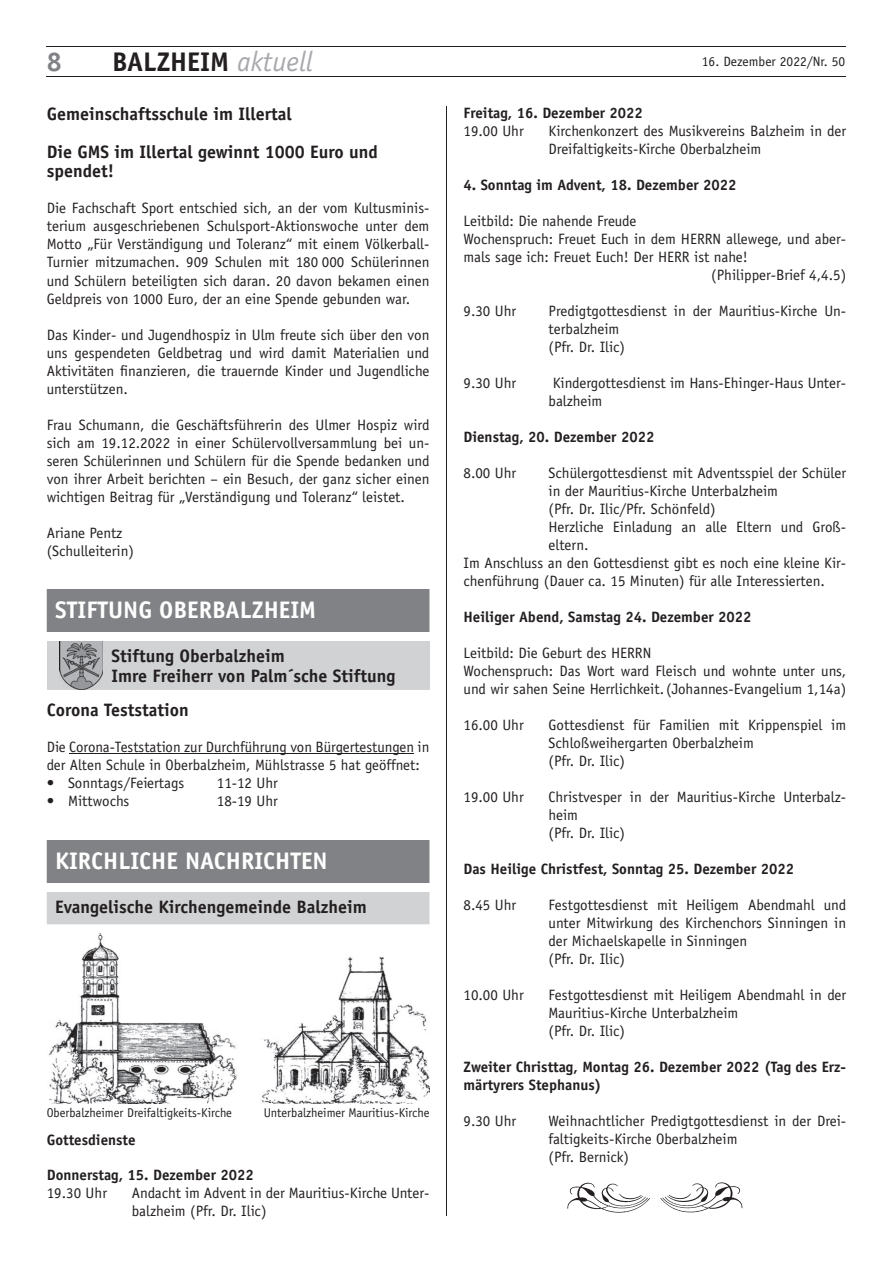
<style>
.page{position:relative;width:893px;height:1263px;background:#fff}
.page>*{position:absolute;margin:0;border:0;box-sizing:border-box;transform-origin:0 0}
.t1{font:700 27px "Officina Sans";color:#231f20}
.t2{font:700 27px "Officina Sans";color:#808285}
.t3{font:700 24px "Officina Sans";color:#fff}
.t4{font:700 18px/37.5px "Officina Sans";color:#231f20}
.t5{font:15px/18px "Officina Sans";color:#231f20}
.t6{font:700 15px/18px "Officina Sans";color:#231f20}
.t7{font:13.5px "Officina Sans";color:#231f20}
.t8{font:12.75px "Officina Sans";color:#231f20}
.s1{font-weight:400;font-style:italic;font-size:28.35px;color:#a8a9ad}
</style>
<div class="page">
<hr style="left:47px;top:76px;width:799px;height:1px;background:#231f20">
<hr style="left:47px;top:47px;width:799px;height:1px;background:#231f20">
<hr style="left:446px;top:106px;width:1px;height:1110px;background:#231f20">
<hr style="left:69px;top:753px;width:345px;height:1px;background:#231f20">
<div style="left:47px;top:589px;width:382px;height:43px;background:#808285"></div>
<div style="left:47px;top:641px;width:382px;height:32px;background:#d1d2d4"></div>
<div style="left:47px;top:660px;width:382px;height:30px;background:#d1d2d4"></div>
<img style="left:60px;top:641px;width:43px;height:49px">
<div style="left:47px;top:840px;width:382px;height:43px;background:#808285"></div>
<div style="left:47px;top:892px;width:382px;height:32px;background:#d1d2d4"></div>
<img style="left:49px;top:933px;width:380px;height:170px">
<img style="left:567px;top:1182px;width:176px;height:31px">
<h1 class="t2" style="left:47px;top:45px;width:17px">8</h1>
<h1 class="t1" style="left:112px;top:45px;width:202px">BALZHEIM <span class="s1">aktuell</span></h1>
<p class="t7" style="left:702px;top:53px;width:145px">16. Dezember 2022/Nr. 50</p>
<p class="t6" style="left:463px;top:104px;width:181px">Freitag, 16. Dezember 2022</p>
<p class="t5" style="left:463px;top:122px;width:62px">19.00 Uhr</p>
<p class="t5" style="left:548px;top:122px;width:299px">Kirchenkonzert des Musikvereins Balzheim in der<br>Dreifaltigkeits-Kirche Oberbalzheim</p>
<p class="t6" style="left:463px;top:176px;width:275px">4. Sonntag im Advent, 18. Dezember 2022</p>
<p class="t5" style="left:463px;top:212px;width:174px">Leitbild: Die nahende Freude</p>
<p class="t5" style="left:463px;top:230px;width:384px">Wochenspruch: Freuet Euch in dem HERRN allewege, und aber-</p>
<p class="t5" style="left:463px;top:248px;width:286px">mals sage ich: Freuet Euch! Der HERR ist nahe!</p>
<p class="t5" style="left:711px;top:266px;width:137px">(Philipper-Brief 4,4.5)</p>
<p class="t5" style="left:463px;top:302px;width:54px">9.30 Uhr</p>
<p class="t5" style="left:548px;top:302px;width:299px">Predigtgottesdienst in der Mauritius-Kirche Un&shy;terbalzheim<br>(Pfr. Dr. Ilic)</p>
<p class="t5" style="left:463px;top:374px;width:54px">9.30 Uhr</p>
<p class="t5" style="left:548px;top:374px;width:299px">Kindergottesdienst im Hans-Ehinger-Haus Unter&shy;balzheim</p>
<p class="t6" style="left:463px;top:428px;width:192px">Dienstag, 20. Dezember 2022</p>
<p class="t5" style="left:463px;top:464px;width:54px">8.00 Uhr</p>
<p class="t5" style="left:549px;top:464px;width:299px">Schülergottesdienst mit Adventsspiel der Schüler</p>
<p class="t5" style="left:548px;top:482px;width:231px">in der Mauritius-Kirche Unterbalzheim</p>
<p class="t5" style="left:548px;top:500px;width:169px">(Pfr. Dr. Ilic/Pfr. Schönfeld)</p>
<p class="t5" style="left:549px;top:518px;width:299px">Herzliche Einladung an alle Eltern und Groß-</p>
<p class="t5" style="left:548px;top:536px;width:42px">eltern.</p>
<p class="t5" style="left:463px;top:554px;width:384px">Im Anschluss an den Gottesdienst gibt es noch eine kleine Kir-</p>
<p class="t5" style="left:463px;top:572px;width:363px">chenführung (Dauer ca. 15 Minuten) für alle Interessierten.</p>
<p class="t6" style="left:463px;top:608px;width:290px">Heiliger Abend, Samstag 24. Dezember 2022</p>
<p class="t5" style="left:463px;top:644px;width:384px">Leitbild: Die Geburt des HERRN<br>Wochenspruch: Das Wort ward Fleisch und wohnte unter uns, und wir sahen Seine Herrlichkeit. (Johannes-Evangelium 1,14a)</p>
<p class="t5" style="left:463px;top:716px;width:62px">16.00 Uhr</p>
<p class="t5" style="left:548px;top:716px;width:299px">Gottesdienst für Familien mit Krippenspiel im<br>Schloßweihergarten Oberbalzheim<br>(Pfr. Dr. Ilic)</p>
<p class="t5" style="left:463px;top:788px;width:62px">19.00 Uhr</p>
<p class="t5" style="left:548px;top:788px;width:299px">Christvesper in der Mauritius-Kirche Unterbalz&shy;heim<br>(Pfr. Dr. Ilic)</p>
<p class="t6" style="left:463px;top:860px;width:332px">Das Heilige Christfest, Sonntag 25. Dezember 2022</p>
<p class="t5" style="left:463px;top:896px;width:54px">8.45 Uhr</p>
<p class="t5" style="left:548px;top:896px;width:299px">Festgottesdienst mit Heiligem Abendmahl und unter Mitwirkung des Kirchenchors Sinningen in der Michaelskapelle in Sinningen<br>(Pfr. Dr. Ilic)</p>
<p class="t5" style="left:463px;top:986px;width:62px">10.00 Uhr</p>
<p class="t5" style="left:548px;top:986px;width:299px">Festgottesdienst mit Heiligem Abendmahl in der<br>Mauritius-Kirche Unterbalzheim<br>(Pfr. Dr. Ilic)</p>
<p class="t6" style="left:463px;top:1058px;width:384px">Zweiter Christtag, Montag 26. Dezember 2022 (Tag des Erz&shy;märtyrers Stephanus)</p>
<p class="t5" style="left:463px;top:1112px;width:54px">9.30 Uhr</p>
<p class="t5" style="left:548px;top:1112px;width:299px">Weihnachtlicher Predigtgottesdienst in der Drei&shy;faltigkeits-Kirche Oberbalzheim<br>(Pfr. Bernick)</p>
<p class="t4" style="left:47px;top:95px;width:332px">Gemeinschaftsschule im Illertal<br>Die GMS im Illertal gewinnt 1000 Euro und</p>
<p class="t4" style="left:47px;top:152px;width:69px">spendet!</p>
<p class="t5" style="left:47px;top:199px;width:384px;text-align:justify">Die Fachschaft Sport entschied sich, an der vom Kultusminis&shy;terium ausgeschriebenen Schulsport-Aktionswoche unter dem Motto „Für Verständigung und Toleranz“ mit einem Völkerball-Turnier mitzumachen. 909 Schulen mit 180 000 Schülerinnen und Schülern beteiligten sich daran. 20 davon bekamen einen Geldpreis von 1000 Euro, der an eine Spende gebunden war.</p>
<p class="t5" style="left:47px;top:325px;width:384px;text-align:justify">Das Kinder- und Jugendhospiz in Ulm freute sich über den von uns gespendeten Geldbetrag und wird damit Materialien und Aktivitäten finanzieren, die trauernde Kinder und Jugendliche unterstützen.</p>
<p class="t5" style="left:47px;top:415px;width:384px;text-align:justify">Frau Schumann, die Geschäftsführerin des Ulmer Hospiz wird sich am 19.12.2022 in einer Schülervollversammlung bei un&shy;seren Schülerinnen und Schülern für die Spende bedanken und von ihrer Arbeit berichten – ein Besuch, der ganz sicher einen wichtigen Beitrag für „Verständigung und Toleranz“ leistet.</p>
<p class="t5" style="left:47px;top:523px;width:89px">Ariane Pentz (Schulleiterin)</p>
<h2 class="t3" style="left:55px;top:595px;width:262px">STIFTUNG OBERBALZHEIM</h2>
<p class="t4" style="left:112px;top:646px;width:285px;line-height:19.5px">Stiftung Oberbalzheim<br>Imre Freiherr von Palm´sche Stiftung</p>
<p class="t4" style="left:47px;top:691px;width:144px">Corona Teststation</p>
<p class="t5" style="left:47px;top:738px;width:384px">Die Corona-Teststation zur Durchführung von Bürgertestungen in der Alten Schule in Oberbalzheim, Mühlstrasse 5 hat geöffnet:</p>
<p class="t5" style="left:47px;top:774px;width:139px">• Sonntags/Feiertags</p>
<p class="t5" style="left:217px;top:774px;width:63px">11-12 Uhr</p>
<p class="t5" style="left:47px;top:792px;width:84px">• Mittwochs</p>
<p class="t5" style="left:217px;top:792px;width:63px">18-19 Uhr</p>
<h2 class="t3" style="left:55px;top:845px;width:274px">KIRCHLICHE NACHRICHTEN</h2>
<p class="t4" style="left:55px;top:888px;width:313px">Evangelische Kirchengemeinde Balzheim</p>
<p class="t8" style="left:47px;top:1105px;width:187px">Oberbalzheimer Dreifaltigkeits-Kirche</p>
<p class="t8" style="left:264px;top:1105px;width:167px">Unterbalzheimer Mauritius-Kirche</p>
<p class="t6" style="left:47px;top:1131px;width:90px">Gottesdienste</p>
<p class="t6" style="left:47px;top:1165px;width:208px">Donnerstag, 15. Dezember 2022</p>
<p class="t5" style="left:47px;top:1184px;width:62px">19.30 Uhr</p>
<p class="t5" style="left:132px;top:1184px;width:299px">Andacht im Advent in der Mauritius-Kirche Unter&shy;balzheim (Pfr. Dr. Ilic)</p>
</div>
